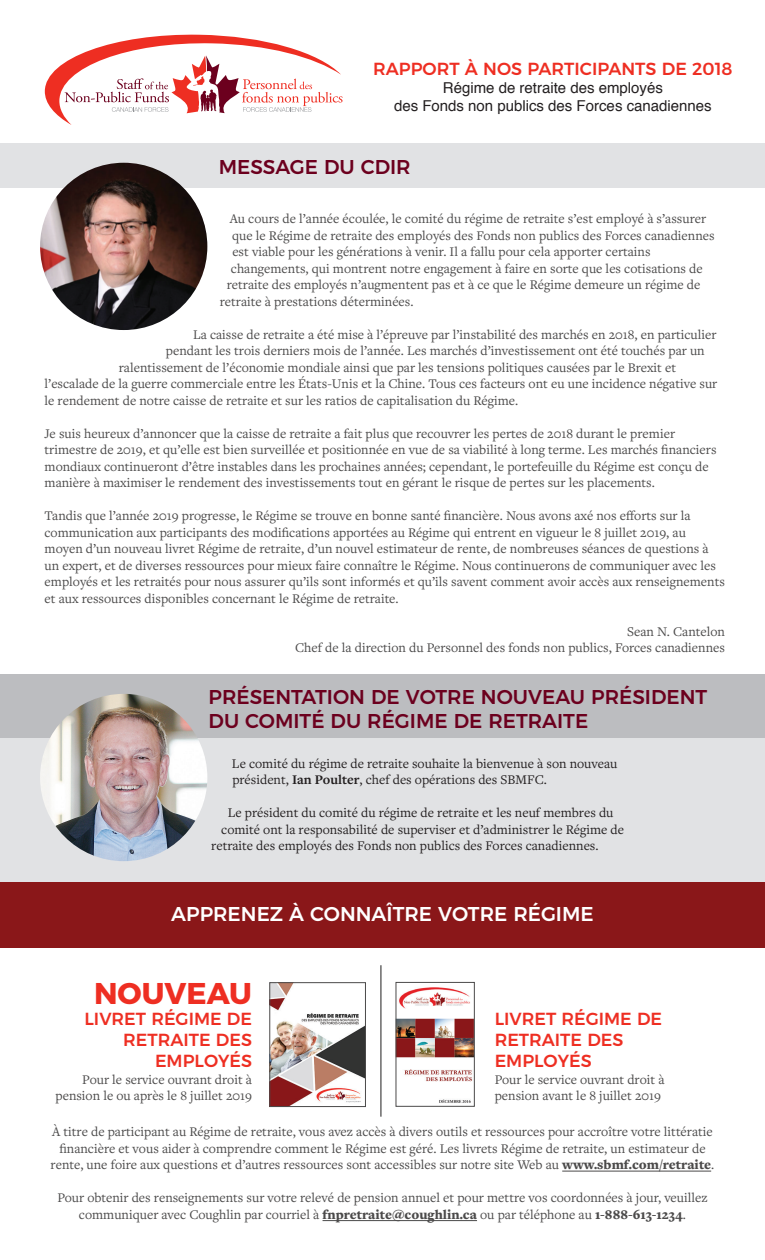
<style>
.page{position:relative;width:765px;height:1260px;background:#fff}
.page>*{position:absolute;margin:0;border:0;box-sizing:border-box;transform-origin:0 0}
.t1{font:700 30px "Montserrat";color:#ee2e22}
.t2{font:500 20px/24px "Montserrat";color:#6c001e}
.t3{font:500 20px "Montserrat";color:#fff}
.t4{font:500 17.5px/21px "Montserrat";color:#ee2e22}
.t5{font:15px/18px "Helvetica";color:#231f20;text-align:center}
.t6{font:13.75px/16.5px "Freight Text Pro";color:#4b4a4a}
.t7{font:13.75px/16.5px "Freight Text Pro";color:#231f20}
.s1{font-weight:700}
.s2{font-weight:900}
</style>
<div class="page">
<div style="left:0;top:143px;width:765px;height:45px;background:#e1e2e4"></div>
<svg style="left:45px;top:34px;width:298px;height:91px"></svg>
<div style="left:0;top:674px;width:765px;height:221px;background:#bcbdc0"></div>
<div style="left:0;top:738px;width:765px;height:150px;background:#e1e2e4"></div>
<img style="left:40px;top:694px;width:167px;height:167px;border-radius:84px">
<img style="left:40px;top:163px;width:167px;height:167px;border-radius:84px">
<div style="left:0;top:883px;width:765px;height:65px;background:#8a1719"></div>
<hr style="left:380px;top:965px;width:2px;height:152px;background:#4b4a4a">
<img style="left:398px;top:987px;width:75px;height:116px">
<div style="left:396px;top:982px;width:79px;height:125px;border:1px solid #4b4a4a"></div>
<img style="left:271px;top:984px;width:93px;height:121px">
<div style="left:269px;top:982px;width:97px;height:125px;border:1px solid #4b4a4a"></div>
<hr style="left:562px;top:1171px;width:149px;height:1px;background:#4b4a4a">
<hr style="left:323px;top:1220px;width:154px;height:1px;background:#4b4a4a">
<p class="t4" style="left:373px;top:57px;width:361px">RAPPORT À NOS PARTICIPANTS DE 2018</p>
<p class="t5" style="left:394px;top:79px;width:319px">Régime de retraite des employés<br>des Fonds non publics des Forces canadiennes</p>
<h2 class="t2" style="left:219px;top:154px;width:194px">MESSAGE DU CDIR</h2>
<p class="t6" style="left:230px;top:210px;width:478px">Au cours de l’année écoulée, le comité du régime de retraite s’est employé à s’assurer</p>
<p class="t6" style="left:232px;top:226px;width:484px">que le Régime de retraite des employés des Fonds non publics des Forces canadiennes</p>
<p class="t6" style="left:232px;top:243px;width:420px">est viable pour les générations à venir. Il a fallu pour cela apporter certains</p>
<p class="t6" style="left:231px;top:259px;width:473px">changements, qui montrent notre engagement à faire en sorte que les cotisations de</p>
<p class="t6" style="left:227px;top:276px;width:475px">retraite des employés n’augmentent pas et à ce que le Régime demeure un régime de</p>
<p class="t6" style="left:220px;top:292px;width:195px">retraite à prestations déterminées.</p>
<p class="t6" style="left:193px;top:325px;width:525px">La caisse de retraite a été mise à l’épreuve par l’instabilité des marchés en 2018, en particulier</p>
<p class="t6" style="left:166px;top:342px;width:540px">pendant les trois derniers mois de l’année. Les marchés d’investissement ont été touchés par un</p>
<p class="t6" style="left:119px;top:358px;width:559px">ralentissement de l’économie mondiale ainsi que par les tensions politiques causées par le Brexit et</p>
<p class="t6" style="left:45px;top:375px;width:674px">l’escalade de la guerre commerciale entre les États-Unis et la Chine. Tous ces facteurs ont eu une incidence négative sur</p>
<p class="t6" style="left:45px;top:391px;width:475px">le rendement de notre caisse de retraite et sur les ratios de capitalisation du Régime.</p>
<p class="t6" style="left:45px;top:424px;width:674px">Je suis heureux d’annoncer que la caisse de retraite a fait plus que recouvrer les pertes de 2018 durant le premier trimestre de 2019, et qu’elle est bien surveillée et positionnée en vue de sa viabilité à long terme. Les marchés financiers mondiaux continueront d’être instables dans les prochaines années; cependant, le portefeuille du Régime est conçu de manière à maximiser le rendement des investissements tout en gérant le risque de pertes sur les placements.</p>
<p class="t6" style="left:45px;top:507px;width:682px">Tandis que l’année 2019 progresse, le Régime se trouve en bonne santé financière. Nous avons axé nos efforts sur la communication aux participants des modifications apportées au Régime qui entrent en vigueur le 8 juillet 2019, au moyen d’un nouveau livret Régime de retraite, d’un nouvel estimateur de rente, de nombreuses séances de questions à un expert, et de diverses ressources pour mieux faire connaître le Régime. Nous continuerons de communiquer avec les employés et les retraités pour nous assurer qu’ils sont informés et qu’ils savent comment avoir accès aux renseignements et aux ressources disponibles concernant le Régime de retraite.</p>
<p class="t6" style="left:295px;top:622px;width:431px;text-align:right">Sean N. Cantelon<br>Chef de la direction du Personnel des fonds non publics, Forces canadiennes</p>
<h2 class="t2" style="left:209px;top:683px;width:500px">PRÉSENTATION DE VOTRE NOUVEAU PRÉSIDENT<br>DU COMITÉ DU RÉGIME DE RETRAITE</h2>
<p class="t7" style="left:232px;top:755px;width:387px">Le comité du régime de retraite souhaite la bienvenue à son nouveau président, <span class="s1">Ian Poulter</span>, chef des opérations des SBMFC.</p>
<p class="t7" style="left:228px;top:804px;width:387px">Le président du comité du régime de retraite et les neuf membres du</p>
<p class="t7" style="left:221px;top:821px;width:404px">comité ont la responsabilité de superviser et d’administrer le Régime de</p>
<p class="t7" style="left:211px;top:837px;width:389px">retraite des employés des Fonds non publics des Forces canadiennes.</p>
<h2 class="t3" style="left:171px;top:898px;width:424px">APPRENEZ À CONNAÎTRE VOTRE RÉGIME</h2>
<h1 class="t1" style="left:94px;top:969px;width:159px">NOUVEAU</h1>
<p class="t4" style="left:85px;top:1007px;width:169px;text-align:right">LIVRET RÉGIME DE<br>RETRAITE DES<br>EMPLOYÉS</p>
<p class="t6" style="left:55px;top:1071px;width:198px;text-align:right">Pour le service ouvrant droit à pension le ou après le 8 juillet 2019</p>
<p class="t6" style="left:51px;top:1123px;width:665px;text-align:center">À titre de participant au Régime de retraite, vous avez accès à divers outils et ressources pour accroître votre littératie financière et vous aider à comprendre comment le Régime est géré. Les livrets Régime de retraite, un estimateur de rente, une foire aux questions et d’autres ressources sont accessibles sur notre site Web au <span class="s2">www.sbmf.com/retraite</span>.</p>
<p class="t6" style="left:57px;top:1189px;width:652px;text-align:center">Pour obtenir des renseignements sur votre relevé de pension annuel et pour mettre vos coordonnées à jour, veuillez communiquer avec Coughlin par courriel à <span class="s2">fnpretraite@coughlin.ca</span> ou par téléphone au <span class="s2">1-888-613-1234</span>.</p>
<p class="t4" style="left:495px;top:1007px;width:169px">LIVRET RÉGIME DE<br>RETRAITE DES<br>EMPLOYÉS</p>
<p class="t6" style="left:495px;top:1071px;width:171px">Pour le service ouvrant droit à pension avant le 8 juillet 2019</p>
</div>
